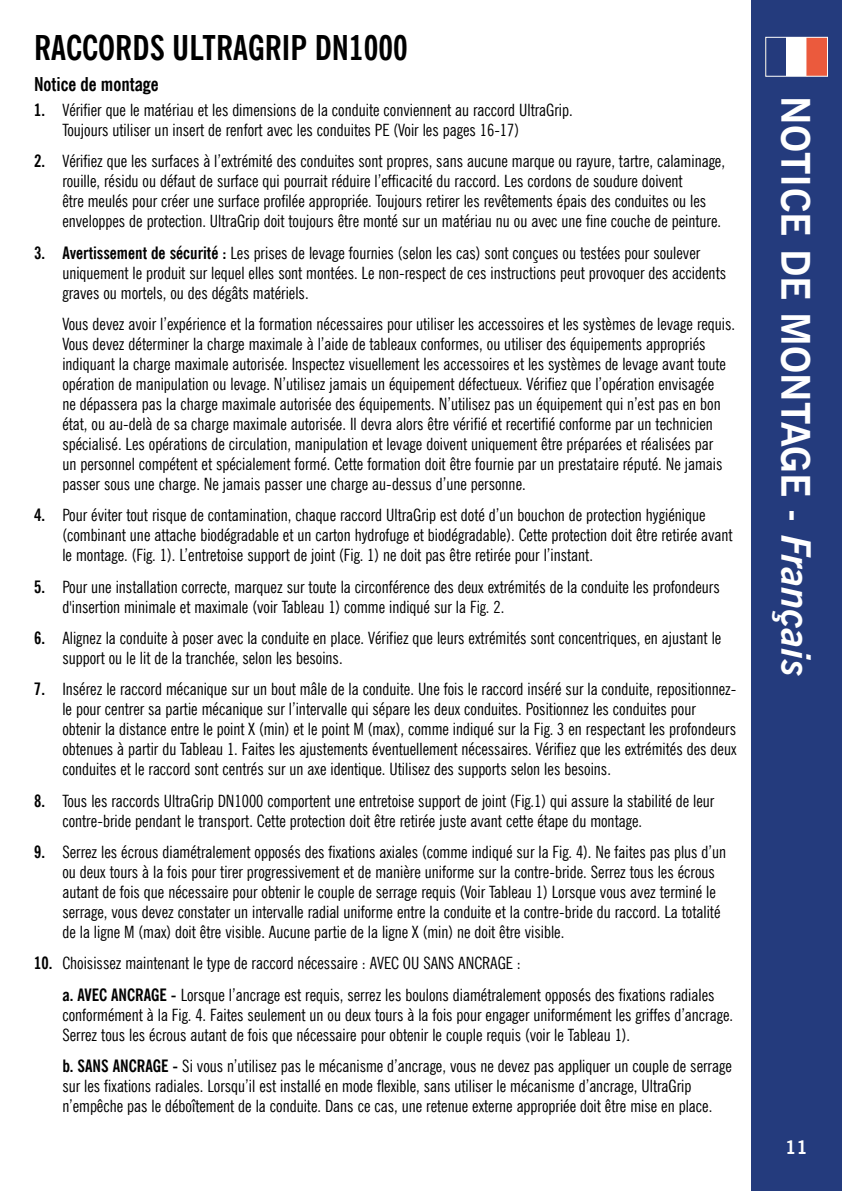
<style>
.page{position:relative;width:842px;height:1191px;background:#fff}
.page>*{position:absolute;margin:0;border:0;box-sizing:border-box;transform-origin:0 0}
.t1{font:700 40px "News Gothic BT";color:#fff}
.t2{font:700 condensed 34px "News Gothic BT";color:#000}
.t3{font:700 condensed 19px "News Gothic BT";color:#000}
.t4{font:700 19px "News Gothic BT";color:#fff}
.t5{font:condensed 17px/20px "News Gothic BT";color:#000}
.s1{font-weight:700}
.s2{font-style:italic}
</style>
<div class="page">
<div style="left:751px;top:0;width:91px;height:1191px;background:#243b7d"></div>
<svg style="left:786px;top:39px;width:40px;height:36px"></svg>
<div style="left:765px;top:37px;width:63px;height:40px;border:1px solid #fff"></div>
<h2 class="t2" style="left:34px;top:27px;width:375px">RACCORDS ULTRAGRIP DN1000</h2>
<p class="t3" style="left:34px;top:73px;width:126px">Notice de montage</p>
<p class="t5" style="left:62px;top:100px;width:512px;text-indent:-28px"><span class="s1">1.</span> Vérifier que le matériau et les dimensions de la conduite conviennent au raccord UltraGrip.<br>Toujours utiliser un insert de renfort avec les conduites PE (Voir les pages 16-17)</p>
<p class="t5" style="left:62px;top:151px;width:664px;text-indent:-28px"><span class="s1">2.</span> Vérifiez que les surfaces à l’extrémité des conduites sont propres, sans aucune marque ou rayure, tartre, calaminage, rouille, résidu ou défaut de surface qui pourrait réduire l’efficacité du raccord. Les cordons de soudure doivent<br>être meulés pour créer une surface profilée appropriée. Toujours retirer les revêtements épais des conduites ou les enveloppes de protection. UltraGrip doit toujours être monté sur un matériau nu ou avec une fine couche de peinture.</p>
<p class="t5" style="left:62px;top:242px;width:665px;text-indent:-28px"><span class="s1">3. Avertissement de sécurité :</span> Les prises de levage fournies (selon les cas) sont conçues ou testées pour soulever uniquement le produit sur lequel elles sont montées. Le non-respect de ces instructions peut provoquer des accidents graves ou mortels, ou des dégâts matériels.</p>
<p class="t5" style="left:62px;top:314px;width:674px">Vous devez avoir l’expérience et la formation nécessaires pour utiliser les accessoires et les systèmes de levage requis.<br>Vous devez déterminer la charge maximale à l’aide de tableaux conformes, ou utiliser des équipements appropriés indiquant la charge maximale autorisée. Inspectez visuellement les accessoires et les systèmes de levage avant toute opération de manipulation ou levage. N’utilisez jamais un équipement défectueux. Vérifiez que l’opération envisagée<br>ne dépassera pas la charge maximale autorisée des équipements. N’utilisez pas un équipement qui n’est pas en bon état, ou au-delà de sa charge maximale autorisée. Il devra alors être vérifié et recertifié conforme par un technicien spécialisé. Les opérations de circulation, manipulation et levage doivent uniquement être préparées et réalisées par<br>un personnel compétent et spécialement formé. Cette formation doit être fournie par un prestataire réputé. Ne jamais passer sous une charge. Ne jamais passer une charge au-dessus d’une personne.</p>
<p class="t5" style="left:62px;top:505px;width:672px;text-indent:-28px"><span class="s1">4.</span> Pour éviter tout risque de contamination, chaque raccord UltraGrip est doté d’un bouchon de protection hygiénique (combinant une attache biodégradable et un carton hydrofuge et biodégradable). Cette protection doit être retirée avant le montage. (Fig. 1). L’entretoise support de joint (Fig. 1) ne doit pas être retirée pour l’instant.</p>
<p class="t5" style="left:62px;top:576px;width:659px;text-indent:-28px"><span class="s1">5.</span> Pour une installation correcte, marquez sur toute la circonférence des deux extrémités de la conduite les profondeurs d'insertion minimale et maximale (voir Tableau 1) comme indiqué sur la Fig. 2.</p>
<p class="t5" style="left:62px;top:628px;width:660px;text-indent:-28px"><span class="s1">6.</span> Alignez la conduite à poser avec la conduite en place. Vérifiez que leurs extrémités sont concentriques, en ajustant le support ou le lit de la tranchée, selon les besoins.</p>
<p class="t5" style="left:62px;top:679px;width:676px;text-indent:-28px"><span class="s1">7.</span> Insérez le raccord mécanique sur un bout mâle de la conduite. Une fois le raccord inséré sur la conduite, repositionnez&shy;le pour centrer sa partie mécanique sur l’intervalle qui sépare les deux conduites. Positionnez les conduites pour obtenir la distance entre le point X (min) et le point M (max), comme indiqué sur la Fig. 3 en respectant les profondeurs obtenues à partir du Tableau 1. Faites les ajustements éventuellement nécessaires. Vérifiez que les extrémités des deux conduites et le raccord sont centrés sur un axe identique. Utilisez des supports selon les besoins.</p>
<p class="t5" style="left:62px;top:790px;width:653px;text-indent:-28px"><span class="s1">8.</span> Tous les raccords UltraGrip DN1000 comportent une entretoise support de joint (Fig.1) qui assure la stabilité de leur contre-bride pendant le transport. Cette protection doit être retirée juste avant cette étape du montage.</p>
<p class="t5" style="left:62px;top:841px;width:665px;text-indent:-28px"><span class="s1">9.</span> Serrez les écrous diamétralement opposés des fixations axiales (comme indiqué sur la Fig. 4). Ne faites pas plus d’un ou deux tours à la fois pour tirer progressivement et de manière uniforme sur la contre-bride. Serrez tous les écrous autant de fois que nécessaire pour obtenir le couple de serrage requis (Voir Tableau 1) Lorsque vous avez terminé le serrage, vous devez constater un intervalle radial uniforme entre la conduite et la contre-bride du raccord. La totalité de la ligne M (max) doit être visible. Aucune partie de la ligne X (min) ne doit être visible.</p>
<p class="t5" style="left:62px;top:947px;width:654px;line-height:31.4px;text-indent:-28px"><span class="s1">10.</span> Choisissez maintenant le type de raccord nécessaire : AVEC OU SANS ANCRAGE :<br><span class="s1">a. AVEC ANCRAGE -</span> Lorsque l’ancrage est requis, serrez les boulons diamétralement opposés des fixations radiales</p>
<p class="t5" style="left:62px;top:1004px;width:672px">conformément à la Fig. 4. Faites seulement un ou deux tours à la fois pour engager uniformément les griffes d’ancrage.<br>Serrez tous les écrous autant de fois que nécessaire pour obtenir le couple requis (voir le Tableau 1).</p>
<p class="t5" style="left:62px;top:1055px;width:671px"><span class="s1">b. SANS ANCRAGE -</span> Si vous n’utilisez pas le mécanisme d’ancrage, vous ne devez pas appliquer un couple de serrage sur les fixations radiales. Lorsqu’il est installé en mode flexible, sans utiliser le mécanisme d’ancrage, UltraGrip n’empêche pas le déboîtement de la conduite. Dans ce cas, une retenue externe appropriée doit être mise en place.</p>
<h1 class="t1" style="left:820px;top:96px;width:583px;rotate:90deg">NOTICE DE MONTAGE - <span class="s2">Français</span></h1>
<p class="t4" style="left:785px;top:1135px;width:25px">11</p>
</div>
